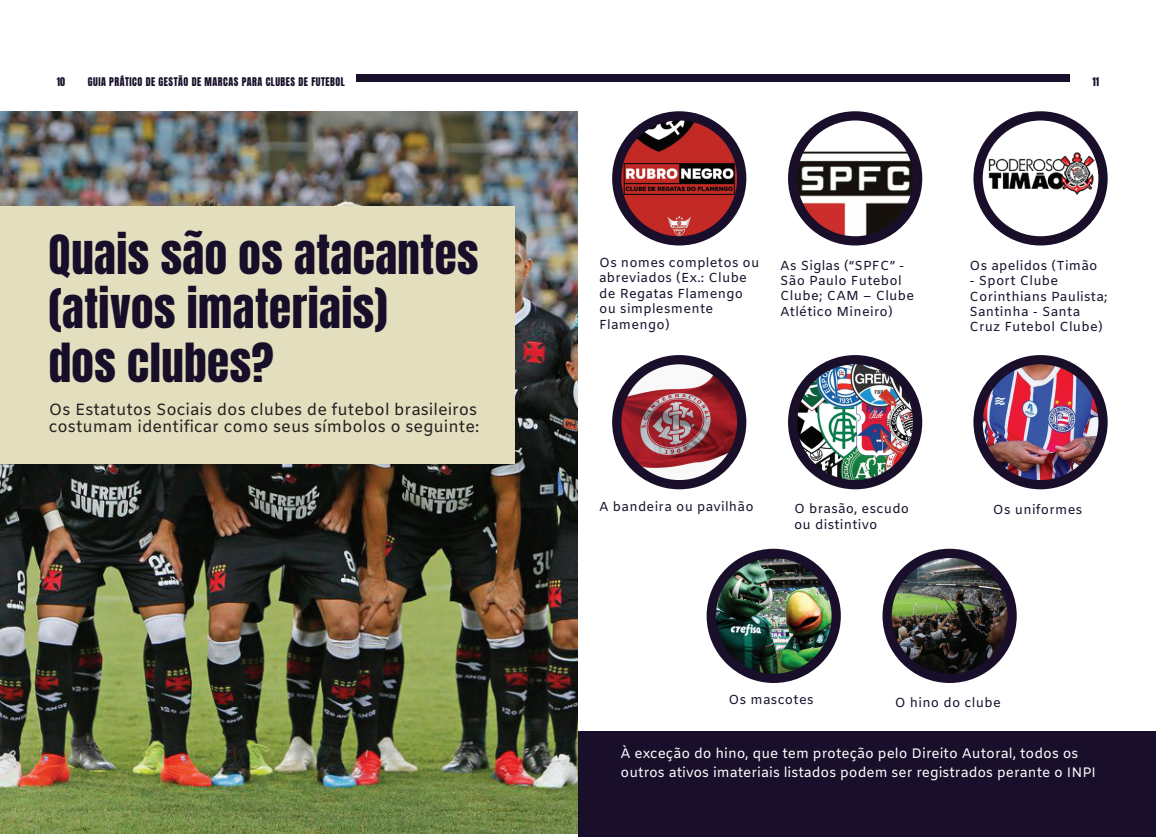
<style>
.page{position:relative;width:1156px;height:837px;background:#fff}
.page>*{position:absolute;margin:0;border:0;box-sizing:border-box;transform-origin:0 0}
.t1{font:45px/53.8px "Anton";letter-spacing:.01em;color:#170e29}
.t2{font:16.25px/17.5px "Amiko";color:#231f20}
.t3{font:13.75px/18.8px "Amiko";color:#fff}
.t4{font:13px/15.4px "Amiko";letter-spacing:.02em;color:#190f2b}
.t5{font:10px "Anton";letter-spacing:.05em;color:#170e29}
</style>
<div class="page">
<div style="left:356px;top:74px;width:222px;height:8px;background:#190f2b"></div>
<div style="left:578px;top:74px;width:491px;height:8px;background:#190f2b"></div>
<img style="left:0;top:112px;width:578px;height:721px">
<div style="left:0;top:206px;width:514px;height:257px;background:#e3debe"></div>
<div style="left:578px;top:731px;width:577px;height:105px;background:#190f2b"></div>
<img style="left:616px;top:116px;width:125px;height:125px;border-radius:62px">
<div style="left:612px;top:111px;width:134px;height:134px;border:9px solid #190f2b;border-radius:50%"></div>
<img style="left:616px;top:363px;width:125px;height:121px">
<div style="left:612px;top:355px;width:134px;height:134px;border:9px solid #190f2b;border-radius:50%"></div>
<img style="left:711px;top:553px;width:125px;height:125px;border-radius:62px">
<div style="left:706px;top:548px;width:134px;height:134px;border:9px solid #190f2b;border-radius:50%"></div>
<img style="left:797px;top:119px;width:120px;height:122px">
<div style="left:787px;top:111px;width:135px;height:134px;border:9px solid #190f2b;border-radius:50%"></div>
<img style="left:792px;top:359px;width:125px;height:125px;border-radius:62px">
<div style="left:787px;top:355px;width:135px;height:134px;border:9px solid #190f2b;border-radius:50%"></div>
<img style="left:886px;top:553px;width:125px;height:125px;border-radius:62px">
<div style="left:882px;top:548px;width:134px;height:134px;border:9px solid #190f2b;border-radius:50%"></div>
<img style="left:977px;top:116px;width:125px;height:125px;border-radius:62px">
<div style="left:973px;top:111px;width:134px;height:134px;border:9px solid #190f2b;border-radius:50%"></div>
<img style="left:977px;top:359px;width:125px;height:125px;border-radius:62px">
<div style="left:973px;top:355px;width:134px;height:134px;border:9px solid #190f2b;border-radius:50%"></div>
<p class="t5" style="left:57px;top:77px;width:10px">10</p>
<p class="t5" style="left:88px;top:77px;width:258px">GUIA PRÁTICO DE GESTÃO DE MARCAS PARA CLUBES DE FUTEBOL</p>
<p class="t5" style="left:1092px;top:77px;width:8px">11</p>
<h1 class="t1" style="left:49px;top:232px;width:431px">Quais são os atacantes (ativos imateriais)<br>dos clubes?</h1>
<p class="t2" style="left:49px;top:401px;width:432px">Os Estatutos Sociais dos clubes de futebol brasileiros costumam identificar como seus símbolos o seguinte:</p>
<p class="t4" style="left:599px;top:256px;width:162px">Os nomes completos ou abreviados (Ex.: Clube de Regatas Flamengo ou simplesmente<br>Flamengo)</p>
<p class="t4" style="left:780px;top:258px;width:135px">As Siglas (“SPFC” -<br>São Paulo Futebol<br>Clube; CAM – Clube<br>Atlético Mineiro)</p>
<p class="t4" style="left:969px;top:258px;width:130px">Os apelidos (Timão</p>
<p class="t4" style="left:969px;top:274px;width:140px">- Sport Clube<br>Corinthians Paulista;<br>Santinha - Santa<br>Cruz Futebol Clube)</p>
<p class="t4" style="left:599px;top:499px;width:156px">A bandeira ou pavilhão</p>
<p class="t4" style="left:793px;top:502px;width:117px">O brasão, escudo ou distintivo</p>
<p class="t4" style="left:992px;top:502px;width:91px">Os uniformes</p>
<p class="t4" style="left:728px;top:693px;width:86px">Os mascotes</p>
<p class="t4" style="left:894px;top:695px;width:108px">O hino do clube</p>
<p class="t3" style="left:620px;top:745px;width:476px">À exceção do hino, que tem proteção pelo Direito Autoral, todos os outros ativos imateriais listados podem ser registrados perante o INPI</p>
</div>
